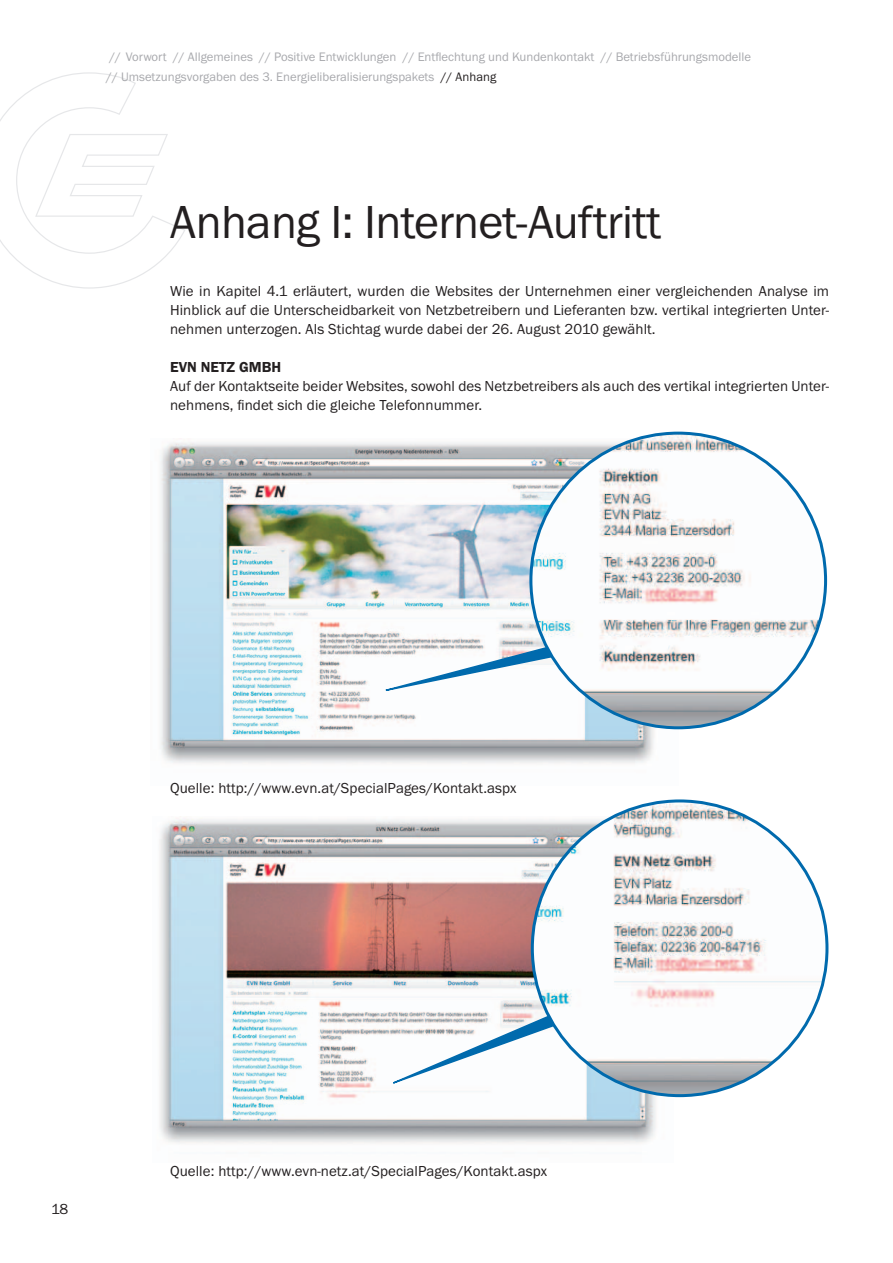
<style>
.page{position:relative;width:893px;height:1263px;background:#fff}
.page>*{position:absolute;margin:0;border:0;box-sizing:border-box;transform-origin:0 0}
.t1{font:48px "Franklin Got Itc T";letter-spacing:-.015em;color:#231f20}
.t2{font:15px/19.2px "Franklin Got Itc T";letter-spacing:.005em;color:#231f20;text-align:justify}
.t3{font:600 15px "Franklin Got Itc T";letter-spacing:.005em;color:#231f20}
.t4{font:12.75px/19.5px "Franklin Got Itc T";color:#a8a9ad}
.s1{color:#231f20}
</style>
<div class="page">
<svg style="left:0;top:72px;width:185px;height:217px"></svg>
<img style="left:160px;top:438px;width:519px;height:325px">
<svg style="left:336px;top:641px;width:234px;height:61px"></svg>
<img style="left:531px;top:433px;width:295px;height:295px;border-radius:147px">
<img style="left:160px;top:817px;width:507px;height:326px">
<svg style="left:348px;top:1009px;width:218px;height:92px"></svg>
<img style="left:532px;top:801px;width:295px;height:295px;border-radius:147px">
<p class="t4" style="left:106px;top:47px;width:646px">// Vorwort // Allgemeines // Positive Entwicklungen // Entflechtung und Kundenkontakt // Betriebsführungsmodelle // Umsetzungsvorgaben des 3. Energieliberalisierungspakets <span class="s1">// Anhang</span></p>
<h1 class="t1" style="left:170px;top:196px;width:493px">Anhang I: Internet-Auftritt</h1>
<p class="t2" style="left:170px;top:281px;width:661px">Wie in Kapitel 4.1 erläutert, wurden die Websites der Unternehmen einer vergleichenden Analyse im H inblick auf die Unterscheidbarkeit von Netzbetreibern und Lieferanten bzw. vertikal integrierten Unter&shy;nehmen unterzogen. Als Stichtag wurde dabei der 26. August 2010 gewählt.</p>
<p class="t3" style="left:170px;top:359px;width:113px">EVN NETZ GMBH</p>
<p class="t2" style="left:170px;top:376px;width:661px">Auf der Kontaktseite beider Websites, sowohl des N etzbetreibers als auch des vertikal integrierten Unter&shy;nehmens, findet sich die gleiche Telefonnummer.</p>
<p class="t2" style="left:170px;top:778px;width:348px">Quelle: http://www.evn.at/SpecialPages/Kontakt.aspx</p>
<p class="t2" style="left:51px;top:1199px;width:19px">18</p>
<p class="t2" style="left:170px;top:1161px;width:379px">Quelle: http://www.evn-netz.at/SpecialPages/Kontakt.aspx</p>
</div>
